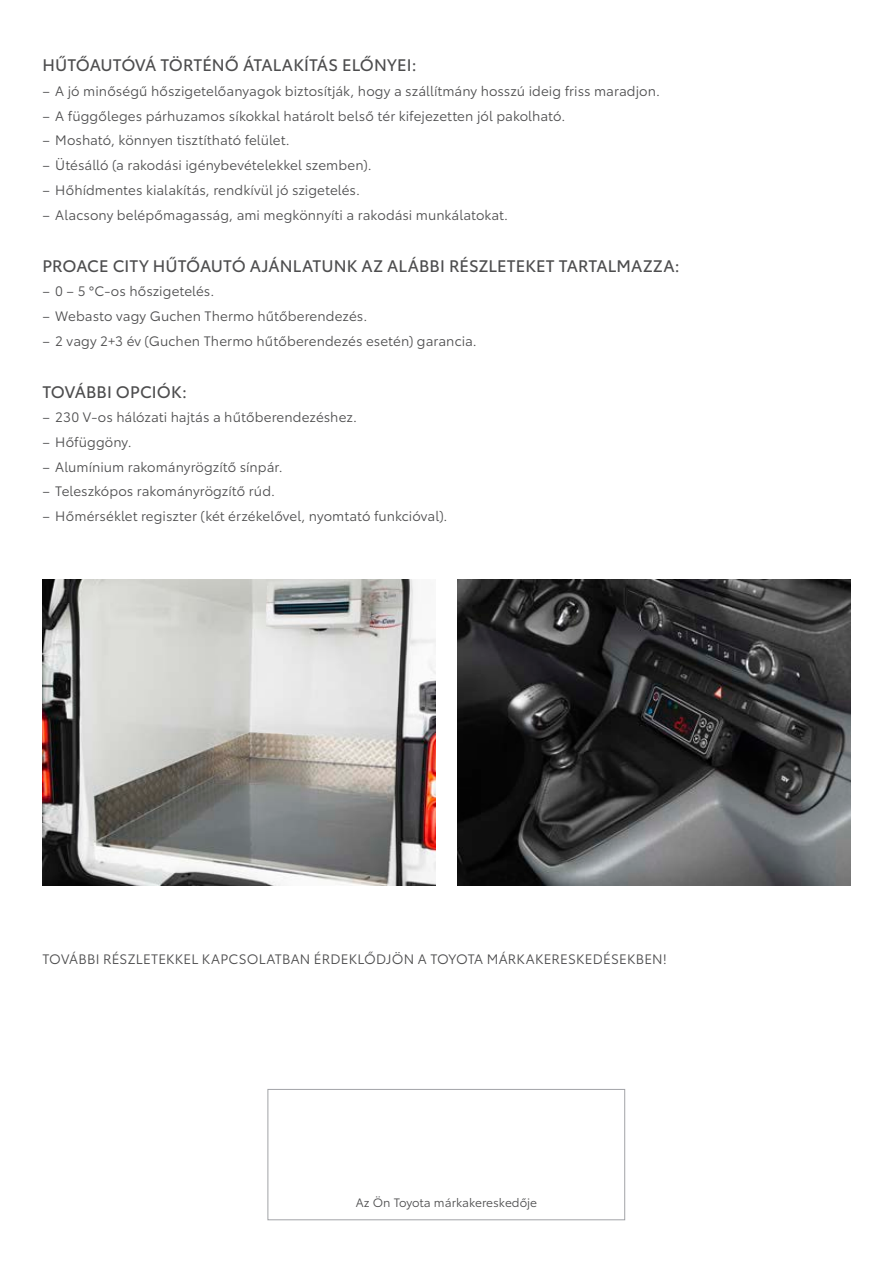
<style>
.page{position:relative;width:893px;height:1263px;background:#fff}
.page>*{position:absolute;margin:0;border:0;box-sizing:border-box;transform-origin:0 0}
.t1{font:16.5px "Toyota Type";letter-spacing:.005em;color:#4d4d4e}
.t2{font:13.5px "Toyota Type";letter-spacing:.005em;color:#4d4d4e}
.t3{font:12px "Toyota Type";color:#4d4d4e}
</style>
<div class="page">
<div style="left:268px;top:1089px;width:357px;height:131px;border:1px solid #a2a3a7"></div>
<img style="left:457px;top:579px;width:393px;height:306px">
<img style="left:43px;top:579px;width:393px;height:306px">
<p class="t1" style="left:43px;top:53px;width:375px">HŰTŐAUTÓVÁ TÖRTÉNŐ ÁTALAKÍTÁS ELŐNYEI:</p>
<p class="t2" style="left:43px;top:81px;width:619px">– A jó minőségű hőszigetelőanyagok biztosítják, hogy a szállítmány hosszú ideig friss maradjon.</p>
<p class="t2" style="left:43px;top:106px;width:524px">– A függőleges párhuzamos síkokkal határolt belső tér kifejezetten jól pakolható.</p>
<p class="t2" style="left:43px;top:131px;width:249px">– Mosható, könnyen tisztítható felület.</p>
<p class="t2" style="left:43px;top:155px;width:331px">– Ütésálló (a rakodási igénybevételekkel szemben).</p>
<p class="t2" style="left:43px;top:180px;width:319px">– Hőhídmentes kialakítás, rendkívül jó szigetelés.</p>
<p class="t2" style="left:43px;top:205px;width:467px">– Alacsony belépőmagasság, ami megkönnyíti a rakodási munkálatokat.</p>
<p class="t1" style="left:43px;top:253px;width:639px">PROACE CITY HŰTŐAUTÓ AJÁNLATUNK AZ ALÁBBI RÉSZLETEKET TARTALMAZZA:</p>
<p class="t2" style="left:43px;top:281px;width:173px">– 0 – 5 °C-os hőszigetelés.</p>
<p class="t2" style="left:43px;top:306px;width:326px">– Webasto vagy Guchen Thermo hűtőberendezés.</p>
<p class="t2" style="left:43px;top:331px;width:436px">– 2 vagy 2+3 év (Guchen Thermo hűtőberendezés esetén) garancia.</p>
<p class="t1" style="left:43px;top:379px;width:146px">TOVÁBBI OPCIÓK:</p>
<p class="t2" style="left:43px;top:408px;width:316px">– 230 V-os hálózati hajtás a hűtőberendezéshez.</p>
<p class="t2" style="left:43px;top:432px;width:91px">– Hőfüggöny.</p>
<p class="t2" style="left:43px;top:457px;width:242px">– Alumínium rakományrögzítő sínpár.</p>
<p class="t2" style="left:43px;top:482px;width:234px">– Teleszkópos rakományrögzítő rúd.</p>
<p class="t2" style="left:43px;top:506px;width:406px">– Hőmérséklet regiszter (két érzékelővel, nyomtató funkcióval).</p>
<p class="t2" style="left:43px;top:949px;width:626px">TOVÁBBI RÉSZLETEKKEL KAPCSOLATBAN ÉRDEKLŐDJÖN A TOYOTA MÁRKAKERESKEDÉSEKBEN!</p>
<p class="t3" style="left:356px;top:1194px;width:183px">Az Ön Toyota márkakereskedője</p>
</div>
